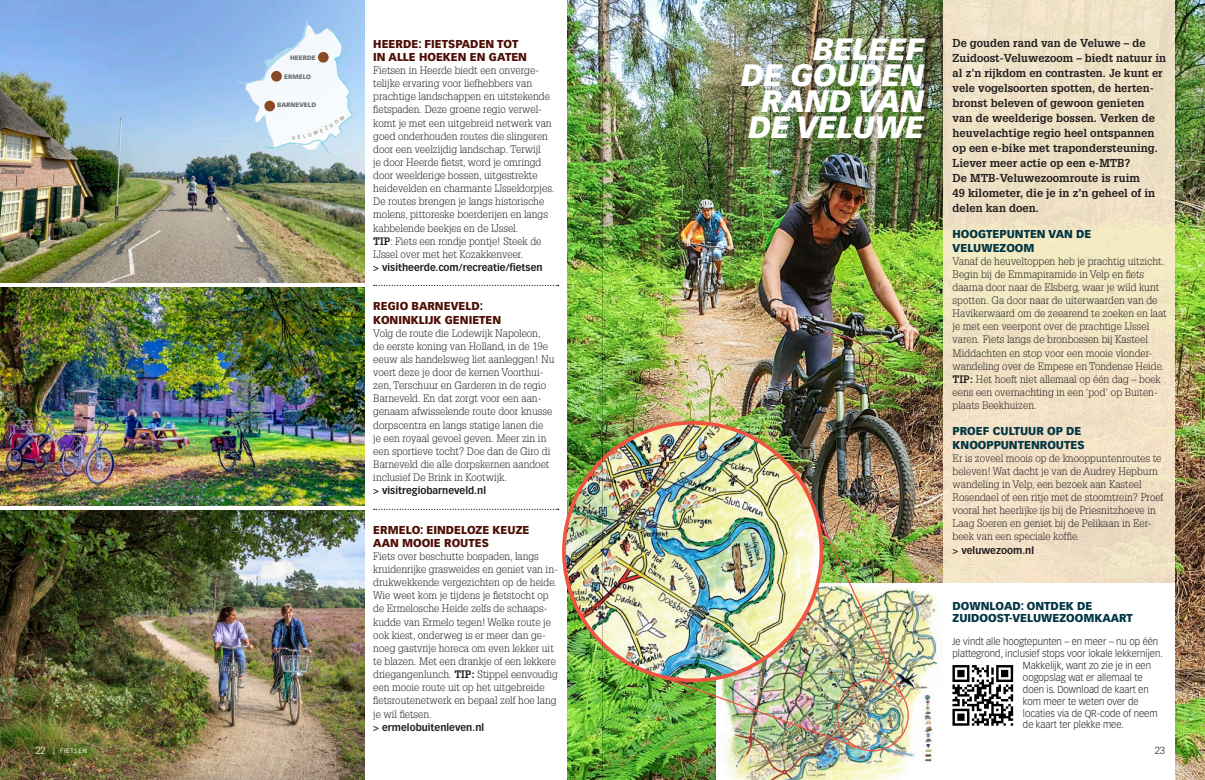
<style>
.page{position:relative;width:1205px;height:780px;background:#fff}
.page>*{position:absolute;margin:0;border:0;box-sizing:border-box;transform-origin:0 0}
.t1{font:italic 900 30.38px/26.1px "Vectora LT Std";letter-spacing:-.01em;color:#fff;text-align:right}
.t2{font:700 11.25px/15px "Glypha LT Std";color:#231f20}
.t3{font:900 11.25px/13.1px "Vectora LT Std";color:#4d0e04}
.t4{font:900 11.25px/13.1px "Vectora LT Std";color:#003543}
.t5{font:300 10.62px/13.1px "Glypha LT Std";color:#231f20}
.t6{font:300 10px "Vectora LT Std";color:#231f20;scale:.96 1}
.t7{font:700 10px "Vectora LT Std";color:#231f20}
.t8{font:300 10px "Vectora LT Std";color:#231f20}
.t9{font:900 6.25px "Vectora LT Std";color:#6c6d70}
.t10{font:6.25px "Vectora LT Std";letter-spacing:.1em;color:#fff}
.s1{font-weight:700}
.s2{font-weight:300;font-size:10px}
.s3{font-weight:300;font-size:7.5px}
</style>
<div class="page">
<img style="left:0;top:510px;width:365px;height:270px">
<img style="left:0;top:287px;width:365px;height:218px">
<img style="left:0;top:0;width:365px;height:283px">
<img style="left:567px;top:0;width:638px;height:780px">
<div style="left:943px;top:0;width:232px;height:583px;background:#f0e2c4"></div>
<div style="left:943px;top:583px;width:232px;height:197px;background:#fff"></div>
<svg style="left:374px;top:508px;width:184px;height:2px"></svg>
<svg style="left:374px;top:285px;width:184px;height:1px"></svg>
<img style="left:717px;top:583px;width:226px;height:197px">
<img style="left:564px;top:423px;width:257px;height:257px;border-radius:129px">
<img style="left:952px;top:665px;width:62px;height:61px">
<img style="left:635px;top:495px;width:269px;height:254px">
<hr style="left:602px;top:0;width:1px;height:780px;background:#c7c8ca">
<svg style="left:237px;top:19px;width:117px;height:134px"></svg>
<p class="t9" style="left:290px;top:54px;width:27px">HEERDE</p>
<p class="t9" style="left:284px;top:72px;width:28px">ERMELO</p>
<p class="t9" style="left:277px;top:101px;width:40px">BARNEVELD</p>
<p class="t3" style="left:373px;top:37px;width:155px">HEERDE: FIETSPADEN TOT<br>IN ALLE HOEKEN EN GATEN</p>
<p class="t5" style="left:373px;top:64px;width:183px">Fietsen in Heerde biedt een onverge&shy;telijke ervaring voor liefhebbers van prachtige landschappen en uitstekende fietspaden. Deze groene regio verwel&shy;komt je met een uitgebreid netwerk van goed onderhouden routes die slingeren door een veelzijdig landschap. Terwijl<br>je door Heerde fietst, word je omringd door weelderige bossen, uitgestrekte heidevelden en charmante IJsseldorpjes.<br>De routes brengen je langs historische molens, pittoreske boerderijen en langs kabbelende beekjes en de IJssel.<br><span class="s1">TIP</span>: Fiets een rondje pontje! Steek de IJssel over met het Kozakkenveer.</p>
<p class="t7" style="left:373px;top:261px;width:171px">&gt; visitheerde.com/recreatie/fietsen</p>
<p class="t3" style="left:373px;top:300px;width:130px">REGIO BARNEVELD:<br>KONINKLIJK GENIETEN</p>
<p class="t5" style="left:373px;top:326px;width:183px">Volg de route die Lodewijk Napoleon,<br>de eerste koning van Holland, in de 19e eeuw als handelsweg liet aanleggen! Nu voert deze je door de kernen Voorthui&shy;zen, Terschuur en Garderen in de regio Barneveld. En dat zorgt voor een aan&shy;genaam afwisselende route door knusse dorpscentra en langs statige lanen die<br>je een royaal gevoel geven. Meer zin in een sportieve tocht? Doe dan de Giro di Barneveld die alle dorpskernen aandoet inclusief De Brink in Kootwijk.</p>
<p class="t7" style="left:373px;top:484px;width:114px">&gt; visitregiobarneveld.nl</p>
<p class="t3" style="left:373px;top:523px;width:158px">ERMELO: EINDELOZE KEUZE<br>AAN MOOIE ROUTES</p>
<p class="t5" style="left:373px;top:549px;width:186px">Fiets over beschutte bospaden, langs kruidenrijke grasweides en geniet van in&shy;drukwekkende vergezichten op de heide.<br>Wie weet kom je tijdens je fietstocht op de Ermelosche Heide zelfs de schaaps&shy;kudde van Ermelo tegen! Welke route je ook kiest, onderweg is er meer dan ge&shy;noeg gastvrije horeca om even lekker uit te blazen. Met een drankje of een lekkere driegangenlunch. <span class="s1">TIP:</span> Stippel eenvoudig een mooie route uit op het uitgebreide fietsroutenetwerk en bepaal zelf hoe lang je wil fietsen.</p>
<p class="t7" style="left:373px;top:721px;width:112px">&gt; ermelobuitenleven.nl</p>
<h1 class="t1" style="left:741px;top:36px;width:185px">BELEEF<br>DE GOUDEN<br>RAND VAN<br>DE VELUWE</h1>
<p class="t2" style="left:952px;top:35px;width:215px">De gouden rand van de Veluwe – de Zuidoost-Veluwezoom – biedt natuur in al z’n rijkdom en contrasten. Je kunt er vele vogelsoorten spotten, de herten&shy;bronst beleven of gewoon genieten van de weelderige bossen. Verken de heuvelachtige regio heel ontspannen op een e-bike met trapondersteuning.<br>Liever meer actie op een e-MTB?<br>De MTB-Veluwezoomroute is ruim<br>49 kilometer, die je in z’n geheel of in delen kan doen.</p>
<p class="t4" style="left:952px;top:228px;width:140px">HOOGTEPUNTEN VAN DE<br>VELUWEZOOM</p>
<p class="t5" style="left:952px;top:254px;width:216px">Vanaf de heuveltoppen heb je prachtig uitzicht.<br>Begin bij de Emmapiramide in Velp en fiets daarna door naar de Elsberg, waar je wild kunt spotten. Ga door naar de uiterwaarden van de Havikerwaard om de zeearend te zoeken en laat je met een veerpont over de prachtige IJssel varen. Fiets langs de bronbossen bij Kasteel Middachten en stop voor een mooie vlonder&shy;wandeling over de Empese en Tondense Heide.<br><span class="s1">TIP:</span> Het hoeft niet allemaal op één dag – boek eens een overnachting in een ‘pod’ op Buiten&shy;plaats Beekhuizen.</p>
<p class="t4" style="left:952px;top:424px;width:133px">PROEF CULTUUR OP DE<br>KNOOPPUNTENROUTES</p>
<p class="t5" style="left:952px;top:451px;width:212px">Er is zoveel moois op de knooppuntenroutes te beleven! Wat dacht je van de Audrey Hepburn wandeling in Velp, een bezoek aan Kasteel Rosendael of een ritje met de stoomtrein? Proef vooral het heerlijke ijs bij de Priesnitzhoeve in Laag Soeren en geniet bij de Pelikaan in Eer&shy;beek van een speciale koffie.</p>
<p class="t7" style="left:952px;top:544px;width:83px">&gt; veluwezoom.nl</p>
<p class="t4" style="left:952px;top:599px;width:182px;line-height:11.9px">DOWNLOAD: ONTDEK DE<br>ZUIDOOST-VELUWEZOOMKAART</p>
<p class="t6" style="left:952px;top:636px;width:216px">Je vindt alle hoogtepunten – en meer – nu op één</p>
<p class="t6" style="left:952px;top:647px;width:220px">plattegrond, inclusief stops voor lokale lekkernijen.</p>
<p class="t6" style="left:1023px;top:659px;width:135px">Makkelijk, want zo zie je in een</p>
<p class="t6" style="left:1023px;top:671px;width:126px">oogopslag wat er allemaal te</p>
<p class="t6" style="left:1023px;top:683px;width:133px">doen is. Download de kaart en</p>
<p class="t6" style="left:1023px;top:695px;width:122px">kom meer te weten over de</p>
<p class="t6" style="left:1023px;top:707px;width:142px">locaties via de QR-code of neem</p>
<p class="t6" style="left:1023px;top:719px;width:106px">de kaart ter plekke mee.</p>
<p class="t10" style="left:35px;top:747px;width:53px"><span class="s2">22</span> <span class="s3">|</span> FIETSEN</p>
<p class="t8" style="left:1154px;top:744px;width:12px">23</p>
</div>
